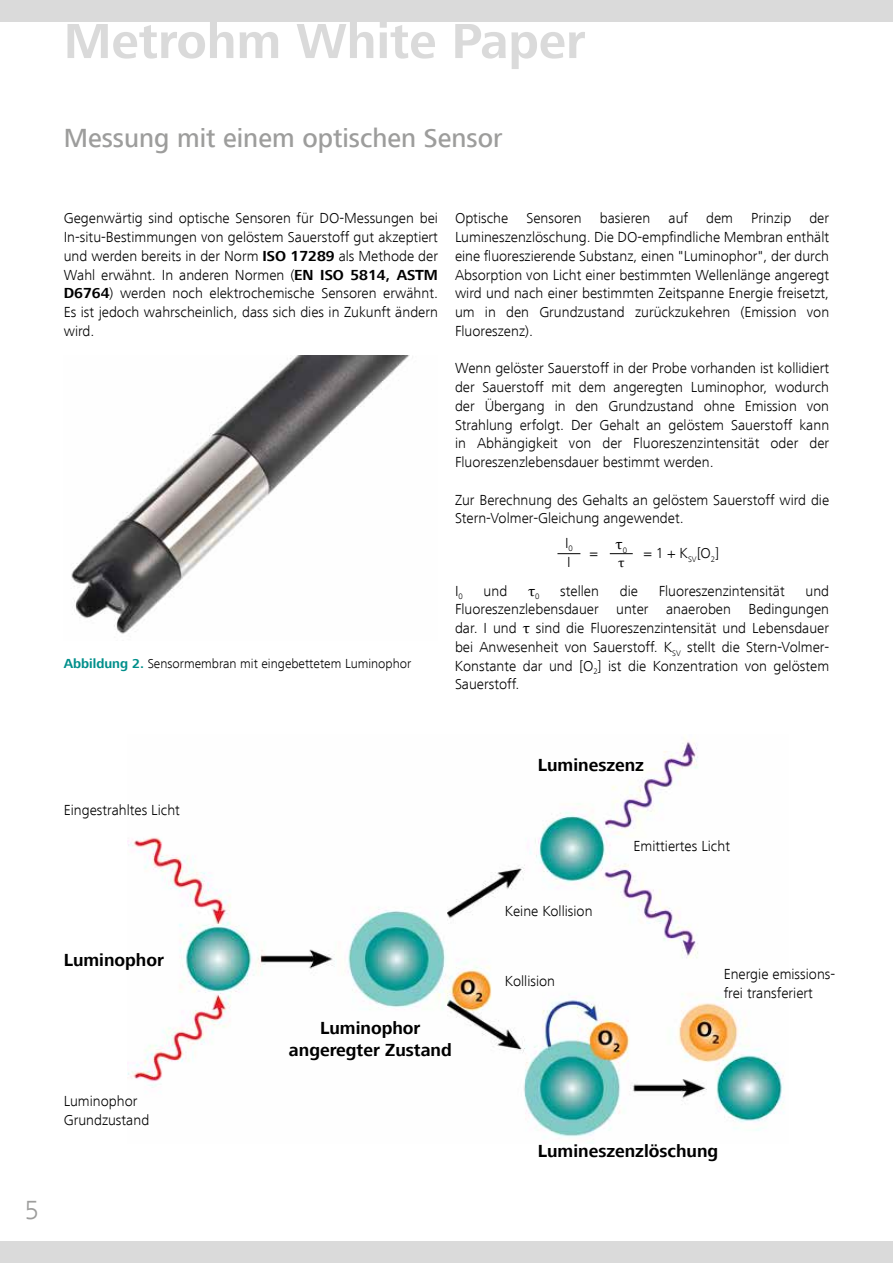
<style>
.page{position:relative;width:893px;height:1263px;background:#fff}
.page>*{position:absolute;margin:0;border:0;box-sizing:border-box;transform-origin:0 0}
.t1{font:700 51px "Frutiger Next LT";color:#dadada}
.t2{font:500 27px "Frutiger Next LT";color:#9d9d9c}
.t3{font:300 27px "Frutiger Next LT";color:#9d9d9c}
.t4{font:700 18px/22.5px "Frutiger Next LT";color:#000;text-align:center}
.t5{font:300 15px/18.8px "Frutiger Next LT";color:#000;text-align:justify}
.t6{font:15px "Cambria Math";color:#000}
.t7{font:300 13.5px "Frutiger Next LT";color:#000}
.t8{font:13.5px "Cambria Math";color:#000}
.s1{font-weight:700}
.s2{font-weight:700;color:#008f8b}
.s3{font-family:"Cambria Math";font-weight:400}
</style>
<div class="page">
<div style="left:0;top:0;width:893px;height:21px;background:#dadada"></div>
<div style="left:0;top:1242px;width:893px;height:21px;background:#dadada"></div>
<img style="left:71px;top:356px;width:338px;height:278px">
<svg style="left:557px;top:553px;width:23px;height:1px"></svg>
<svg style="left:610px;top:553px;width:23px;height:1px"></svg>
<img style="left:128px;top:740px;width:656px;height:404px">
<h1 class="t1" style="left:64px;top:13px;width:523px">Metrohm White Paper</h1>
<h2 class="t2" style="left:64px;top:123px;width:440px">Messung mit einem optischen Sensor</h2>
<p class="t5" style="left:64px;top:209px;width:376px">Gegenwärtig sind optische Sensoren für DO-Messungen bei In-situ-Bestimmungen von gelöstem Sauerstoff gut akzeptiert und werden bereits in der Norm <span class="s1">ISO 17289</span> als Methode der Wahl erwähnt. In anderen Normen (<span class="s1">EN ISO 5814, ASTM D6764</span>) werden noch elektrochemische Sensoren erwähnt.<br>Es ist jedoch wahrscheinlich, dass sich dies in Zukunft ändern wird.</p>
<p class="t7" style="left:64px;top:656px;width:349px"><span class="s2">Abbildung 2.</span> Sensormembran mit eingebettetem Luminophor</p>
<p class="t5" style="left:455px;top:209px;width:376px">Optische Sensoren basieren auf dem Prinzip der Lumineszenzlöschung. Die DO-empfindliche Membran enthält eine fluoreszierende Substanz, einen "Luminophor", der durch Absorption von Licht einer bestimmten Wellenlänge angeregt wird und nach einer bestimmten Zeitspanne Energie freisetzt, um in den Grundzustand zurückzukehren (Emission von Fluoreszenz).</p>
<p class="t5" style="left:455px;top:359px;width:376px">Wenn gelöster Sauerstoff in der Probe vorhanden ist kollidiert der Sauerstoff mit dem angeregten Luminophor, wodurch der Übergang in den Grundzustand ohne Emission von Strahlung erfolgt. Der Gehalt an gelöstem Sauerstoff kann in Abhängigkeit von der Fluoreszenzintensität oder der Fluoreszenzlebensdauer bestimmt werden.</p>
<p class="t5" style="left:455px;top:490px;width:376px">Zur Berechnung des Gehalts an gelöstem Sauerstoff wird die<br>Stern-Volmer-Gleichung angewendet.</p>
<p class="t5" style="left:565px;top:533px;width:9px;line-height:19.8px">I<sub>0<br></sub>I</p>
<p class="t6" style="left:615px;top:535px;width:13px">τ<sub>0</sub></p>
<p class="t5" style="left:590px;top:544px;width:9px">=</p>
<p class="t5" style="left:644px;top:544px;width:77px">= 1 + K<sub>SV</sub>[O<sub>2</sub>]</p>
<p class="t8" style="left:618px;top:555px;width:8px">τ</p>
<p class="t5" style="left:455px;top:581px;width:376px;text-indent:351px">und Fluoreszenzlebensdauer unter anaeroben Bedingungen dar. I und <span class="s3">τ</span> sind die Fluoreszenzintensität und Lebensdauer bei Anwesenheit von Sauerstoff. K<sub>SV</sub> stellt die Stern-Volmer-Konstante dar und [O<sub>2</sub>] ist die Konzentration von gelöstem Sauerstoff.</p>
<p class="t5" style="left:455px;top:581px;width:9px">I<sub>0</sub></p>
<p class="t5" style="left:484px;top:581px;width:25px">und</p>
<p class="t6" style="left:528px;top:582px;width:13px">τ<sub>0</sub></p>
<p class="t5" style="left:560px;top:581px;width:40px">stellen</p>
<p class="t5" style="left:620px;top:581px;width:20px">die</p>
<p class="t5" style="left:659px;top:581px;width:128px">Fluoreszenzintensität</p>
<p class="t5" style="left:64px;top:800px;width:118px">Eingestrahltes Licht</p>
<p class="t4" style="left:64px;top:949px;width:102px">Luminophor</p>
<p class="t5" style="left:64px;top:1091px;width:87px">Luminophor<br>Grundzustand</p>
<h2 class="t3" style="left:25px;top:1195px;width:16px">5</h2>
<p class="t4" style="left:289px;top:1016px;width:164px">Luminophor angeregter Zustand</p>
<p class="t4" style="left:538px;top:754px;width:108px">Lumineszenz</p>
<p class="t5" style="left:505px;top:901px;width:89px">Keine Kollision</p>
<p class="t5" style="left:505px;top:971px;width:52px">Kollision</p>
<p class="t5" style="left:634px;top:836px;width:98px">Emittiertes Licht</p>
<p class="t5" style="left:724px;top:964px;width:113px">Energie emissions&shy;frei transferiert</p>
<p class="t4" style="left:538px;top:1140px;width:182px">Lumineszenzlöschung</p>
</div>
